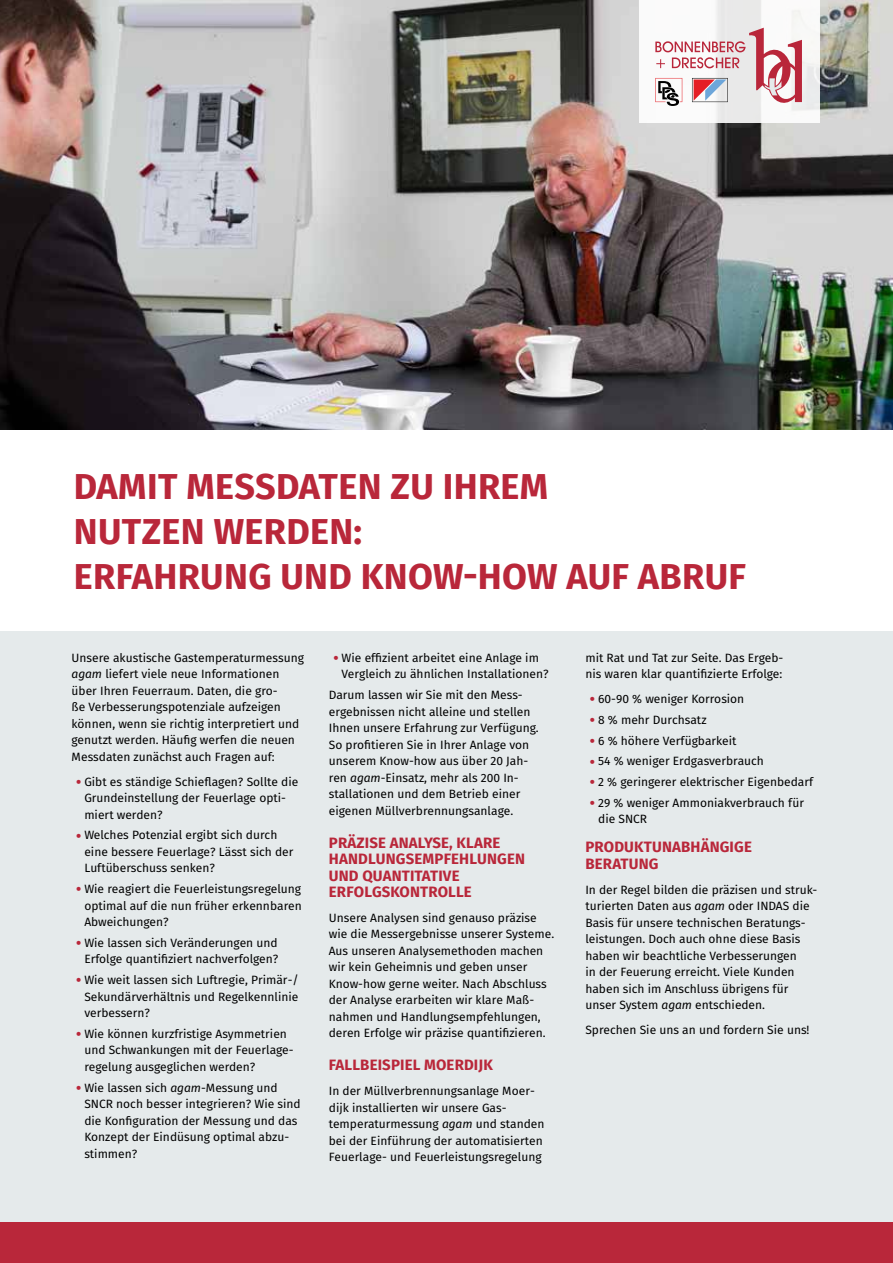
<style>
.page{position:relative;width:893px;height:1263px;background:#fff}
.page>*{position:absolute;margin:0;border:0;box-sizing:border-box;transform-origin:0 0}
.t1{font:700 36px/45px "Fira Sans";letter-spacing:.01em;color:#b9273a}
.t2{font:700 15px/16.5px "Fira Sans";letter-spacing:.01em;color:#b9273a}
.t3{font:12px/16.5px "Fira Sans";color:#000}
.s1{font-style:italic}
.s2{font-size:18px;color:#b9273a}
</style>
<div class="page">
<img style="left:0;top:0;width:893px;height:429px">
<div style="left:639px;top:0;width:180px;height:122px;background:linear-gradient(to right,#f9f9f9,#f2f2f1)"></div>
<svg style="left:655px;top:28px;width:147px;height:78px"></svg>
<div style="left:0;top:631px;width:893px;height:613px;background:#e5eaeb"></div>
<div style="left:0;top:1222px;width:893px;height:41px;background:#b9273a"></div>
<h1 class="t1" style="left:74px;top:464px;width:674px">DAMIT MESSDATEN ZU IHREM<br>NUTZEN WERDEN:<br>ERFAHRUNG UND KNOW-HOW AUF ABRUF</h1>
<p class="t3" style="left:72px;top:649px;width:234px">Unsere akustische Gastemperaturmessung <span class="s1">agam</span> liefert viele neue Informationen über Ihren Feuerraum. Daten, die gro-<br>ße Verbesserungspotenziale aufzeigen können, wenn sie richtig interpretiert und genutzt werden. Häufig werfen die neuen Messdaten zunächst auch Fragen auf:</p>
<p class="t3" style="left:84px;top:773px;width:216px;text-indent:-9px"><span class="s2">•</span> Gibt es ständige Schieflagen? Sollte die<br>Grundeinstellung der Feuerlage opti&shy;miert werden?</p>
<p class="t3" style="left:84px;top:827px;width:210px;text-indent:-9px"><span class="s2">•</span> Welches Potenzial ergibt sich durch eine bessere Feuerlage? Lässt sich der<br>Luftüberschuss senken?</p>
<p class="t3" style="left:84px;top:880px;width:219px;text-align:justify;text-indent:-9px"><span class="s2">•</span> Wie reagiert die Feuerleistungsregelung optimal auf die nun früher erkennbaren Abweichungen?</p>
<p class="t3" style="left:76px;top:934px;width:204px;text-align:right"><span class="s2">•</span> Wie lassen sich Veränderungen und<br>Erfolge quantifiziert nachverfolgen?</p>
<p class="t3" style="left:84px;top:971px;width:216px;text-align:justify;text-indent:-9px"><span class="s2">•</span> Wie weit lassen sich Luftregie, Primär-/ Sekundärverhältnis und Regelkennlinie verbessern?</p>
<p class="t3" style="left:84px;top:1025px;width:209px;text-indent:-9px"><span class="s2">•</span> Wie können kurzfristige Asymmetrien und Schwankungen mit der Feuerlage&shy;regelung ausgeglichen werden?</p>
<p class="t3" style="left:84px;top:1079px;width:218px;text-indent:-9px"><span class="s2">•</span> Wie lassen sich <span class="s1">agam</span>-Messung und<br>SNCR noch besser integrieren? Wie sind die Konfiguration der Messung und das<br>Konzept der Eindüsung optimal abzu&shy;stimmen?</p>
<p class="t3" style="left:342px;top:649px;width:209px;text-indent:-9px"><span class="s2">•</span> Wie effizient arbeitet eine Anlage im<br>Vergleich zu ähnlichen Installationen?</p>
<p class="t3" style="left:329px;top:686px;width:211px">Darum lassen wir Sie mit den Mess&shy;ergebnissen nicht alleine und stellen Ihnen unsere Erfahrung zur Verfügung.<br>So profitieren Sie in Ihrer Anlage von unserem Know-how aus über 20 Jah&shy;ren <span class="s1">agam</span>-Einsatz, mehr als 200 In&shy;stallationen und dem Betrieb einer eigenen Müllverbrennungsanlage.</p>
<p class="t2" style="left:329px;top:834px;width:198px">PRÄZISE ANALYSE, KLARE<br>HANDLUNGSEMPFEHLUNGEN<br>UND QUANTITATIVE<br>ERFOLGSKONTROLLE</p>
<p class="t3" style="left:329px;top:909px;width:227px">Unsere Analysen sind genauso präzise wie die Messergebnisse unserer Systeme.<br>Aus unseren Analysemethoden machen wir kein Geheimnis und geben unser Know-how gerne weiter. Nach Abschluss der Analyse erarbeiten wir klare Maß&shy;nahmen und Handlungsempfehlungen, deren Erfolge wir präzise quantifizieren.</p>
<p class="t2" style="left:329px;top:1057px;width:166px">FALLBEISPIEL MOERDIJK</p>
<p class="t3" style="left:329px;top:1082px;width:217px">In der Müllverbrennungsanlage Moer&shy;dijk installierten wir unsere Gas&shy;temperaturmessung <span class="s1">agam</span> und standen bei der Einführung der automatisierten Feuerlage- und Feuerleistungsregelung</p>
<p class="t3" style="left:585px;top:649px;width:200px">mit Rat und Tat zur Seite. Das Ergeb&shy;nis waren klar quantifizierte Erfolge:</p>
<p class="t3" style="left:590px;top:690px;width:156px"><span class="s2">•</span> 60-90 % weniger Korrosion</p>
<p class="t3" style="left:590px;top:711px;width:118px"><span class="s2">•</span> 8 % mehr Durchsatz</p>
<p class="t3" style="left:590px;top:732px;width:148px"><span class="s2">•</span> 6 % höhere Verfügbarkeit</p>
<p class="t3" style="left:590px;top:753px;width:176px"><span class="s2">•</span> 54 % weniger Erdgasverbrauch</p>
<p class="t3" style="left:590px;top:773px;width:225px"><span class="s2">•</span> 2 % geringerer elektrischer Eigenbedarf</p>
<p class="t3" style="left:598px;top:794px;width:208px;text-indent:-9px"><span class="s2">•</span> 29 % weniger Ammoniakverbrauch für die SNCR</p>
<p class="t2" style="left:585px;top:839px;width:168px">PRODUKTUNABHÄNGIGE<br>BERATUNG</p>
<p class="t3" style="left:585px;top:881px;width:234px">In der Regel bilden die präzisen und struk&shy;turierten Daten aus <span class="s1">agam</span> oder INDAS die Basis für unsere technischen Beratungs&shy;leistungen. Doch auch ohne diese Basis haben wir beachtliche Verbesserungen<br>in der Feuerung erreicht. Viele Kunden haben sich im Anschluss übrigens für unser System <span class="s1">agam</span> entschieden.</p>
<p class="t3" style="left:585px;top:1021px;width:226px">Sprechen Sie uns an und fordern Sie uns!</p>
</div>
